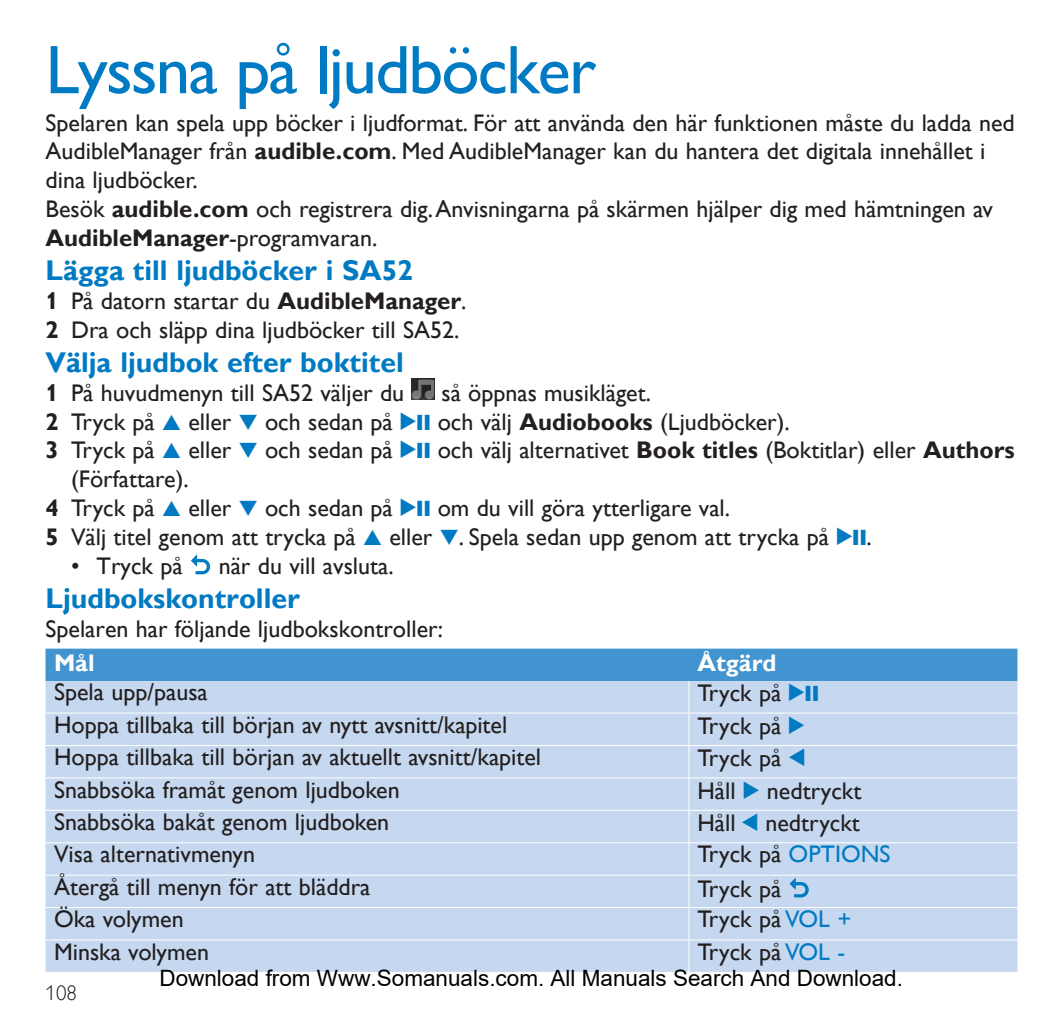
<style>
.page{position:relative;width:1063px;height:1021px;background:#fff}
.page>*{position:absolute;margin:0;border:0;box-sizing:border-box;transform-origin:0 0}
.t1{font:69px "Gill Sans Alt One WGL";letter-spacing:-.025em;color:#007ac2}
.t2{font:700 28.5px "Gill Sans Alt One WGL";color:#007ac2}
.t3{font:24px/28.8px "Gill Sans Alt One WGL";color:#231f20}
.t4{font:700 24px "Gill Sans Alt One WGL";color:#fff}
.t5{font:700 24px/28.8px "Gill Sans Alt One WGL";color:#231f20}
.t6{font:22.5px "Arial";color:#000}
.t7{font:300 21px "Gill Alt One";color:#231f20}
.s1{font-weight:700}
.s2{font-family:"Audio Four 4";color:#007ac2}
.s3{color:#007ac2}
</style>
<div class="page">
<img style="left:412px;top:378px;width:22px;height:22px">
<div style="left:46px;top:648px;width:971px;height:33px;background:#4194d0"></div>
<div style="left:46px;top:681px;width:971px;height:290px;background:#c6d8ef"></div>
<hr style="left:46px;top:712px;width:643px;height:1px;background:#fff">
<hr style="left:689px;top:712px;width:328px;height:1px;background:#fff">
<hr style="left:46px;top:745px;width:643px;height:1px;background:#fff">
<hr style="left:689px;top:745px;width:328px;height:1px;background:#fff">
<hr style="left:46px;top:777px;width:643px;height:1px;background:#fff">
<hr style="left:689px;top:777px;width:328px;height:1px;background:#fff">
<hr style="left:46px;top:809px;width:643px;height:1px;background:#fff">
<hr style="left:689px;top:809px;width:328px;height:1px;background:#fff">
<hr style="left:46px;top:842px;width:643px;height:1px;background:#fff">
<hr style="left:689px;top:842px;width:328px;height:1px;background:#fff">
<hr style="left:46px;top:874px;width:643px;height:1px;background:#fff">
<hr style="left:689px;top:874px;width:328px;height:1px;background:#fff">
<hr style="left:46px;top:907px;width:643px;height:1px;background:#fff">
<hr style="left:689px;top:907px;width:328px;height:1px;background:#fff">
<hr style="left:46px;top:939px;width:643px;height:1px;background:#fff">
<hr style="left:689px;top:939px;width:328px;height:1px;background:#fff">
<hr style="left:688px;top:681px;width:1px;height:31px;background:#fff">
<hr style="left:688px;top:713px;width:1px;height:32px;background:#fff">
<hr style="left:688px;top:745px;width:1px;height:32px;background:#fff">
<hr style="left:688px;top:778px;width:1px;height:32px;background:#fff">
<hr style="left:688px;top:810px;width:1px;height:32px;background:#fff">
<hr style="left:688px;top:843px;width:1px;height:31px;background:#fff">
<hr style="left:688px;top:875px;width:1px;height:32px;background:#fff">
<hr style="left:688px;top:907px;width:1px;height:32px;background:#fff">
<hr style="left:688px;top:940px;width:1px;height:32px;background:#fff">
<svg style="left:191px;top:554px;width:20px;height:21px"></svg>
<svg style="left:789px;top:875px;width:20px;height:23px"></svg>
<h1 class="t1" style="left:46px;top:23px;width:552px">Lyssna på ljudböcker</h1>
<p class="t3" style="left:46px;top:108px;width:971px">Spelaren kan spela upp böcker i ljudformat. För att använda den här funktionen måste du ladda ned AudibleManager från <span class="s1">audible.com</span>. Med AudibleManager kan du hantera det digitala innehållet i dina ljudböcker.<br>Besök <span class="s1">audible.com</span> och registrera dig. Anvisningarna på skärmen hjälper dig med hämtningen av <span class="s1">AudibleManager</span>-programvaran.</p>
<p class="t2" style="left:46px;top:251px;width:369px">Lägga till ljudböcker i SA52</p>
<p class="t3" style="left:71px;top:286px;width:397px">På datorn startar du <span class="s1">AudibleManager</span>.<br>Dra och släpp dina ljudböcker till SA52.</p>
<p class="t2" style="left:46px;top:343px;width:360px">Välja ljudbok efter boktitel</p>
<p class="t3" style="left:71px;top:378px;width:335px">På huvudmenyn till SA52 väljer du</p>
<p class="t3" style="left:441px;top:378px;width:211px">så öppnas musikläget.</p>
<p class="t3" style="left:71px;top:407px;width:720px">Tryck på <span class="s2">3</span> eller <span class="s2">4</span> och sedan på <span class="s2">2;</span> och välj <span class="s1">Audiobooks</span> (Ljudböcker).</p>
<p class="t3" style="left:71px;top:435px;width:945px">Tryck på <span class="s2">3</span> eller <span class="s2">4</span> och sedan på <span class="s2">2;</span> och välj alternativet <span class="s1">Book titles</span> (Boktitlar) eller <span class="s1">Authors</span></p>
<p class="t3" style="left:71px;top:464px;width:119px">(Författare).</p>
<p class="t3" style="left:71px;top:493px;width:661px">Tryck på <span class="s2">3</span> eller <span class="s2">4</span> och sedan på <span class="s2">2;</span> om du vill göra ytterligare val.</p>
<p class="t3" style="left:71px;top:522px;width:802px">Välj titel genom att trycka på <span class="s2">3</span> eller <span class="s2">4</span>. Spela sedan upp genom att trycka på <span class="s2">2;</span>.</p>
<p class="t3" style="left:97px;top:551px;width:88px">Tryck på</p>
<p class="t3" style="left:219px;top:551px;width:177px">när du vill avsluta.</p>
<p class="t2" style="left:46px;top:578px;width:256px">Ljudbokskontroller</p>
<p class="t3" style="left:46px;top:614px;width:399px">Spelaren har följande ljudbokskontroller:</p>
<p class="t4" style="left:54px;top:646px;width:42px">Mål</p>
<p class="t4" style="left:697px;top:646px;width:80px">Åtgärd</p>
<p class="t3" style="left:54px;top:677px;width:155px">Spela upp/pausa</p>
<p class="t3" style="left:697px;top:678px;width:123px">Tryck på <span class="s2">2;</span></p>
<p class="t3" style="left:54px;top:710px;width:455px">Hoppa tillbaka till början av nytt avsnitt/kapitel</p>
<p class="t3" style="left:697px;top:711px;width:109px">Tryck på <span class="s2">2</span></p>
<p class="t3" style="left:54px;top:742px;width:489px">Hoppa tillbaka till början av aktuellt avsnitt/kapitel</p>
<p class="t3" style="left:697px;top:743px;width:109px">Tryck på <span class="s2">1</span></p>
<p class="t3" style="left:54px;top:774px;width:347px">Snabbsöka framåt genom ljudboken</p>
<p class="t3" style="left:697px;top:775px;width:165px">Håll <span class="s2">2</span> nedtryckt</p>
<p class="t3" style="left:54px;top:807px;width:337px">Snabbsöka bakåt genom ljudboken</p>
<p class="t3" style="left:697px;top:808px;width:164px">Håll <span class="s2">1</span> nedtryckt</p>
<p class="t3" style="left:54px;top:839px;width:203px">Visa alternativmenyn</p>
<p class="t3" style="left:697px;top:839px;width:195px">Tryck på <span class="s3">OPTIONS</span></p>
<p class="t3" style="left:54px;top:872px;width:318px">Återgå till menyn för att bläddra</p>
<p class="t3" style="left:697px;top:874px;width:85px">Tryck på</p>
<p class="t3" style="left:54px;top:904px;width:131px">Öka volymen</p>
<p class="t3" style="left:697px;top:904px;width:155px">Tryck på <span class="s3">VOL +</span></p>
<p class="t3" style="left:54px;top:936px;width:157px">Minska volymen</p>
<p class="t3" style="left:697px;top:936px;width:149px">Tryck på <span class="s3">VOL -</span></p>
<p class="t5" style="left:46px;top:286px;width:15px">1<br>2</p>
<p class="t5" style="left:46px;top:378px;width:15px;text-align:justify">1<br>2<br>3</p>
<p class="t5" style="left:46px;top:493px;width:15px">4<br>5</p>
<p class="t3" style="left:71px;top:551px;width:10px">•</p>
<p class="t7" style="left:46px;top:982px;width:33px">108</p>
<p class="t6" style="left:159px;top:965px;width:745px">Download from Www.Somanuals.com. All Manuals Search And Download.</p>
</div>
